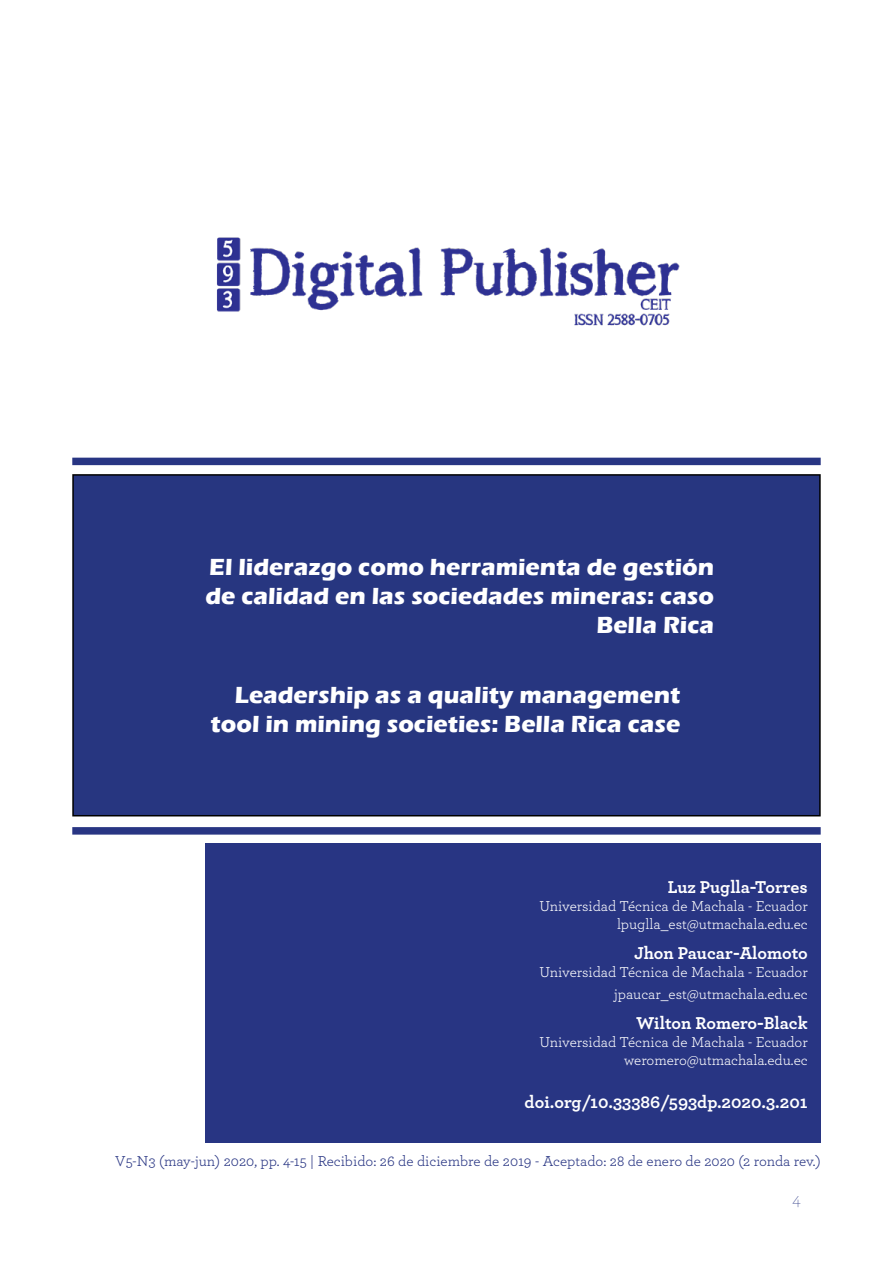
<style>
.page{position:relative;width:893px;height:1263px;background:#fff}
.page>*{position:absolute;margin:0;border:0;box-sizing:border-box;transform-origin:0 0}
.t1{font:700 24px/28.8px "Eras ITC";color:#fff;text-align:right}
.t2{font:700 18px "Archer";color:#fff}
.t3{font:200 18px "Archer";color:#283583}
.t4{font:15px/18px "Archer";color:#fff;text-align:right}
.t5{font:15px "Archer";color:#283583}
</style>
<div class="page">
<img style="left:217px;top:237px;width:463px;height:89px">
<div style="left:72px;top:458px;width:749px;height:7px;background:#283583"></div>
<div style="left:72px;top:827px;width:749px;height:8px;background:#283583"></div>
<div style="left:73px;top:475px;width:747px;height:341px;background:#273680"></div>
<div style="left:72px;top:474px;width:749px;height:342px;border:2px solid #000"></div>
<div style="left:205px;top:844px;width:615px;height:299px;background:#283583"></div>
<h1 class="t1" style="left:205px;top:553px;width:510px">El liderazgo como herramienta de gestión de calidad en las sociedades mineras: caso<br>Bella Rica</h1>
<h1 class="t1" style="left:211px;top:681px;width:471px">Leadership as a quality management tool in mining societies: Bella Rica case</h1>
<p class="t2" style="left:668px;top:873px;width:141px">Luz Puglla-Torres</p>
<p class="t4" style="left:540px;top:896px;width:270px">Universidad Técnica de Machala - Ecuador lpuglla_est@utmachala.edu.ec</p>
<p class="t2" style="left:634px;top:939px;width:175px">Jhon Paucar-Alomoto</p>
<p class="t4" style="left:540px;top:961px;width:270px;line-height:21.6px">Universidad Técnica de Machala - Ecuador jpaucar_est@utmachala.edu.ec</p>
<p class="t2" style="left:636px;top:1009px;width:173px">Wilton Romero-Black</p>
<p class="t4" style="left:540px;top:1032px;width:270px">Universidad Técnica de Machala - Ecuador weromero@utmachala.edu.ec</p>
<p class="t2" style="left:525px;top:1088px;width:285px">doi.org/10.33386/593dp.2020.3.201</p>
<p class="t5" style="left:115px;top:1151px;width:707px">V5-N3 (may-jun) 2020, pp. 4-15 | Recibido: 26 de diciembre de 2019 - Aceptado: 28 de enero de 2020 (2 ronda rev.)</p>
<p class="t3" style="left:793px;top:1188px;width:10px">4</p>
</div>
